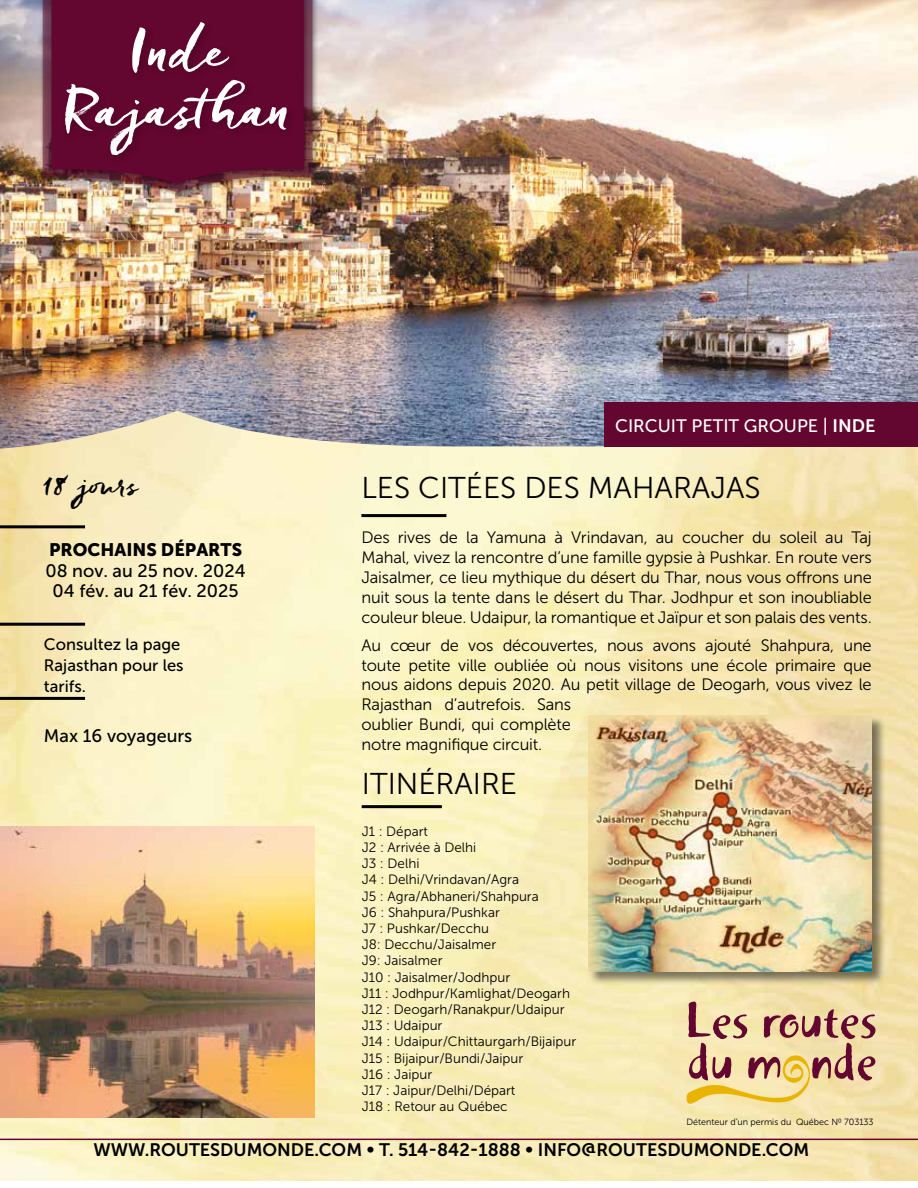
<style>
.page{position:relative;width:918px;height:1188px;background:#fff}
.page>*{position:absolute;margin:0;border:0;box-sizing:border-box;transform-origin:0 0}
.t1{font:57px/58.5px "Freeland";color:#fff;text-align:center}
.t2{font:30px "Museo Sans 300";color:#000}
.t3{font:30px "Freeland";color:#000}
.t4{font:18px "Museo Sans 700";color:#000}
.t5{font:18px/20.9px "Museo Sans 500";color:#000;text-align:center}
.t6{font:18px "Museo Sans 500";color:#fff}
.t7{font:18px "Museo Sans 900";color:#000}
.t8{font:16.5px/19.8px "Museo Sans 300";letter-spacing:-.01em;color:#000;text-align:justify}
.t9{font:16.5px/21.1px "Museo Sans 500";color:#000}
.t10{font:13.5px/16.2px "Museo Sans 300";color:#000}
.t11{font:9px "Museo Sans 300";color:#000}
.s1{font-family:"Museo Sans 700"}
</style>
<div class="page">
<img style="left:1px;top:449px;width:917px;height:731px">
<img style="left:0;top:826px;width:315px;height:292px">
<img style="left:0;top:0;width:918px;height:449px">
<div style="left:39px;top:0;width:280px;height:198px;background:#000;opacity:.7"></div>
<img style="left:43px;top:0;width:270px;height:192px">
<div style="left:61px;top:18px;width:235px;height:147px;background:#630630"></div>
<div style="left:604px;top:402px;width:314px;height:44px;background:#630630"></div>
<hr style="left:361px;top:514px;width:85px;height:3px;background:#000">
<hr style="left:0;top:525px;width:85px;height:3px;background:#000">
<hr style="left:0;top:623px;width:85px;height:3px;background:#000">
<hr style="left:0;top:697px;width:85px;height:3px;background:#000">
<svg style="left:686px;top:1002px;width:189px;height:106px;background:#dbbb8f"></svg>
<div style="left:589px;top:715px;width:297px;height:271px;background:#000;opacity:.5"></div>
<img style="left:588px;top:715px;width:283px;height:256px">
<hr style="left:362px;top:805px;width:80px;height:3px;background:#000">
<hr style="left:0;top:1139px;width:918px;height:1px;background:#630630">
<h1 class="t1" style="left:63px;top:17px;width:230px">Inde<br>Rajasthan</h1>
<h2 class="t3" style="left:43px;top:465px;width:97px">18 jours</h2>
<p class="t7" style="left:49px;top:539px;width:195px">PROCHAINS DÉPARTS</p>
<p class="t5" style="left:46px;top:560px;width:202px">08 nov. au 25 nov. 2024<br>04 fév. au 21 fév. 2025</p>
<p class="t9" style="left:44px;top:634px;width:141px">Consultez la page<br>Rajasthan pour les tarifs.</p>
<p class="t5" style="left:44px;top:725px;width:150px">Max 16 voyageurs</p>
<p class="t6" style="left:615px;top:416px;width:262px">CIRCUIT PETIT GROUPE | <span class="s1">INDE</span></p>
<h2 class="t2" style="left:361px;top:472px;width:401px">LES CITÉES DES MAHARAJAS</h2>
<p class="t8" style="left:361px;top:528px;width:512px">Des rives de la Yamuna à Vrindavan, au coucher du soleil au Taj Mahal, vivez la rencontre d’une famille gypsie à Pushkar. En route vers Jaisalmer, ce lieu mythique du désert du Thar, nous vous offrons une nuit sous la tente dans le désert du Thar. Jodhpur et son inoubliable couleur bleue. Udaipur, la romantique et Jaïpur et son palais des vents.</p>
<p class="t8" style="left:361px;top:635px;width:512px;text-align:left">Au cœur de vos découvertes, nous avons ajouté Shahpura, une toute petite ville oubliée où nous visitons une école primaire que nous aidons depuis 2020. Au petit village de Deogarh, vous vivez le Rajasthan d’autrefois. Sans<br>oublier Bundi, qui complète<br>notre magnifique circuit.</p>
<h2 class="t2" style="left:362px;top:768px;width:157px">ITINÉRAIRE</h2>
<p class="t10" style="left:362px;top:823px;width:216px">J1 : Départ<br>J2 : Arrivée à Delhi<br>J3 : Delhi<br>J4 : Delhi/Vrindavan/Agra<br>J5 : Agra/Abhaneri/Shahpura<br>J6 : Shahpura/Pushkar<br>J7 : Pushkar/Decchu<br>J8: Decchu/Jaisalmer<br>J9: Jaisalmer<br>J10 : Jaisalmer/Jodhpur<br>J11 : Jodhpur/Kamlighat/Deogarh<br>J12 : Deogarh/Ranakpur/Udaipur<br>J13 : Udaipur<br>J14 : Udaipur/Chittaurgarh/Bijaipur<br>J15 : Bijaipur/Bundi/Jaipur<br>J16 : Jaipur<br>J17 : Jaipur/Delhi/Départ<br>J18 : Retour au Québec</p>
<p class="t11" style="left:687px;top:1117px;width:189px">Détenteur d’un permis du Québec N0 703133</p>
<p class="t4" style="left:93px;top:1140px;width:717px">WWW.ROUTESDUMONDE.COM • T. 514-842-1888 • INFO@ROUTESDUMONDE.COM</p>
</div>
